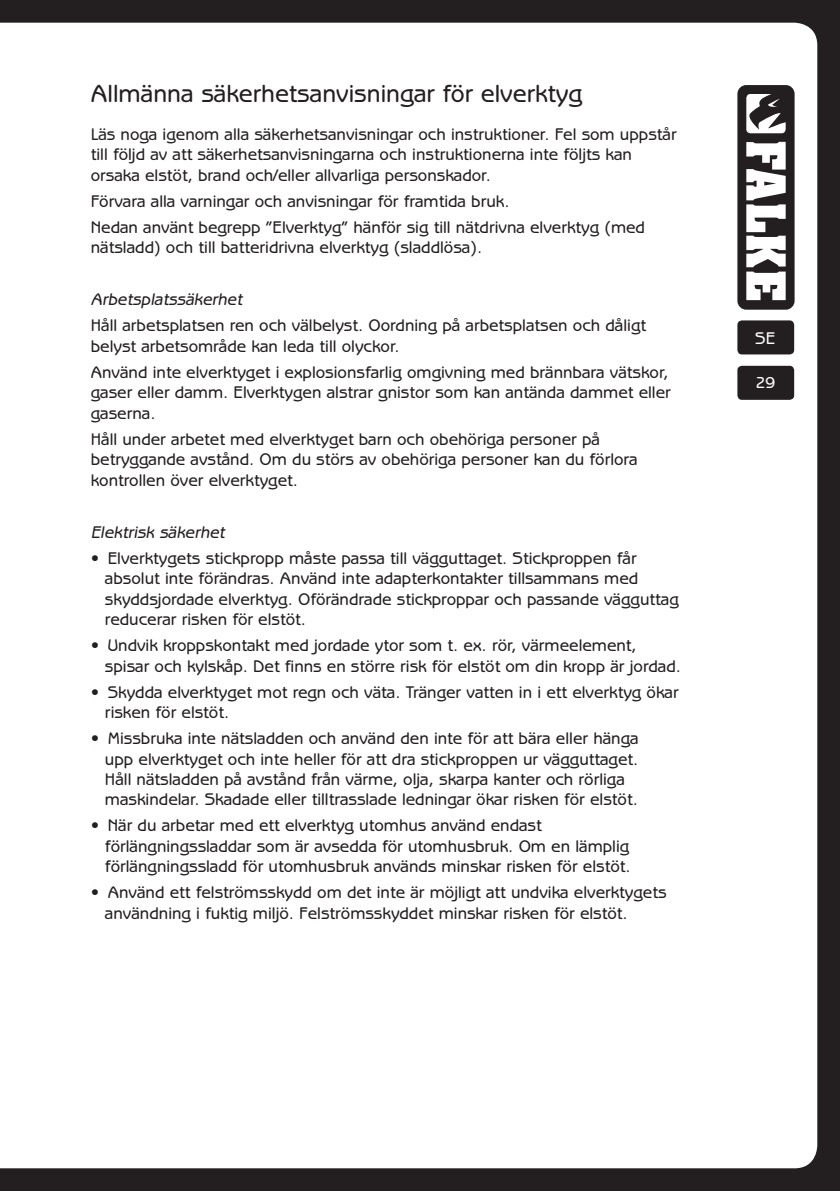
<style>
.page{position:relative;width:840px;height:1191px;background:#fff}
.page>*{position:absolute;margin:0;border:0;box-sizing:border-box;transform-origin:0 0}
.Mellemrubrik{font:500 25px "Benguiat Gothic LT";color:#231f20}
.Brød{font:500 17px/20.4px "Benguiat Gothic LT";color:#231f20}
.Brødtekst_kursiv{font:italic 500 17px "Benguiat Gothic LT";color:#231f20}
.t1{font:500 17px "Benguiat Gothic LT";color:#fff}
.t2{font:500 16px "Benguiat Gothic LT";color:#fff}
</style>
<div class="page">
<div style="left:0;top:0;width:839px;height:1191px;background:#231f20"></div>
<div style="left:1px;top:23px;width:815px;height:1145px;background:#fff"></div>
<svg style="left:0;top:23px;width:1px;height:1145px"></svg>
<svg style="left:737px;top:85px;width:57px;height:225px"></svg>
<div style="left:737px;top:366px;width:56px;height:34px;background:#231f20;border-radius:5px"></div>
<div style="left:737px;top:320px;width:56px;height:34px;background:#231f20;border-radius:5px"></div>
<p class="Mellemrubrik" style="left:91px;top:79px;width:492px">Allmänna säkerhetsanvisningar för elverktyg</p>
<p class="Brød" style="left:91px;top:124px;width:587px">Läs noga igenom alla säkerhetsanvisningar och instruktioner. Fel som uppstår till följd av att säkerhetsanvisningarna och instruktionerna inte följts kan orsaka elstöt, brand och/eller allvarliga personskador.</p>
<p class="Brød" style="left:91px;top:191px;width:420px">Förvara alla varningar och anvisningar för framtida bruk.</p>
<p class="Brød" style="left:91px;top:217px;width:555px">Nedan använt begrepp ”Elverktyg” hänför sig till nätdrivna elverktyg (med nätsladd) och till batteridrivna elverktyg (sladdlösa).</p>
<p class="Brødtekst_kursiv" style="left:91px;top:290px;width:153px">Arbetsplatssäkerhet</p>
<p class="Brød" style="left:91px;top:315px;width:556px">Håll arbetsplatsen ren och välbelyst. Oordning på arbetsplatsen och dåligt belyst arbetsområde kan leda till olyckor.</p>
<p class="Brød" style="left:91px;top:362px;width:581px">Använd inte elverktyget i explosionsfarlig omgivning med brännbara vätskor, gaser eller damm. Elverktygen alstrar gnistor som kan antända dammet eller gaserna.</p>
<p class="Brød" style="left:91px;top:429px;width:548px">Håll under arbetet med elverktyget barn och obehöriga personer på betryggande avstånd. Om du störs av obehöriga personer kan du förlora kontrollen över elverktyget.</p>
<p class="Brødtekst_kursiv" style="left:91px;top:522px;width:135px">Elektrisk säkerhet</p>
<p class="Brød" style="left:105px;top:548px;width:575px;text-indent:-14px">• Elverktygets stickpropp måste passa till vägguttaget. Stickproppen får absolut inte förändras. Använd inte adapterkontakter tillsammans med skyddsjordade elverktyg. Oförändrade stickproppar och passande vägguttag reducerar risken för elstöt.</p>
<p class="Brød" style="left:105px;top:635px;width:577px;text-indent:-14px">• Undvik kroppskontakt med jordade ytor som t. ex. rör, värmeelement, spisar och kylskåp. Det finns en större risk för elstöt om din kropp är jordad.</p>
<p class="Brød" style="left:105px;top:681px;width:575px;text-indent:-14px">• Skydda elverktyget mot regn och väta. Tränger vatten in i ett elverktyg ökar risken för elstöt.</p>
<p class="Brød" style="left:105px;top:728px;width:535px;text-indent:-14px">• Missbruka inte nätsladden och använd den inte för att bära eller hänga upp elverktyget och inte heller för att dra stickproppen ur vägguttaget.<br>Håll nätsladden på avstånd från värme, olja, skarpa kanter och rörliga maskindelar. Skadade eller tilltrasslade ledningar ökar risken för elstöt.</p>
<p class="Brød" style="left:105px;top:815px;width:527px;text-indent:-14px">• När du arbetar med ett elverktyg utomhus använd endast förlängningssladdar som är avsedda för utomhusbruk. Om en lämplig förlängningssladd för utomhusbruk används minskar risken för elstöt.</p>
<p class="Brød" style="left:105px;top:882px;width:562px;text-indent:-14px">• Använd ett felströmsskydd om det inte är möjligt att undvika elverktygets användning i fuktig miljö. Felströmsskyddet minskar risken för elstöt.</p>
<p class="t1" style="left:754px;top:328px;width:21px">SE</p>
<p class="t2" style="left:755px;top:373px;width:21px">29</p>
</div>
